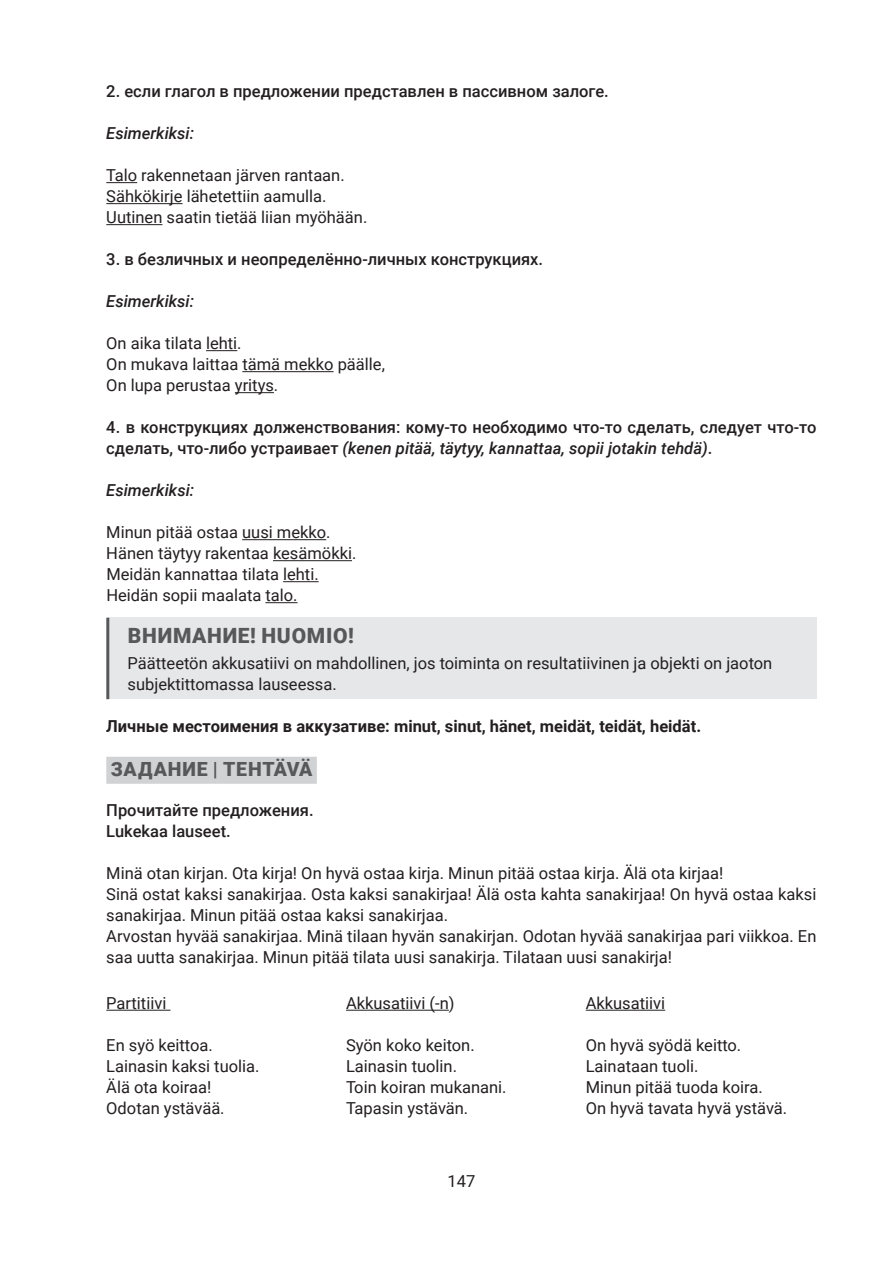
<style>
.page{position:relative;width:893px;height:1263px;background:#fff}
.page>*{position:absolute;margin:0;border:0;box-sizing:border-box;transform-origin:0 0}
.t1{font:900 21px "Roboto";letter-spacing:.035em;color:#57585a}
.t2{font:900 19.5px "Roboto";letter-spacing:.035em;color:#57585a}
.t3{font:16.5px/21px "Roboto";color:#231f20}
.t4{font:500 16.5px/21px "Roboto";color:#231f20}
.t5{font:700 16.5px "Roboto";color:#231f20}
.t6{font:italic 500 16.5px "Roboto";color:#231f20}
.s1{font-style:italic}
</style>
<div class="page">
<div style="left:108px;top:618px;width:708px;height:81px;background:#e6e7e9"></div>
<hr style="left:106px;top:618px;width:3px;height:81px;background:#57585a">
<hr style="left:106px;top:182px;width:31px;height:1px;background:#231f20">
<hr style="left:106px;top:203px;width:77px;height:1px;background:#231f20">
<hr style="left:106px;top:224px;width:56px;height:1px;background:#231f20">
<hr style="left:206px;top:350px;width:31px;height:1px;background:#231f20">
<hr style="left:242px;top:371px;width:92px;height:1px;background:#231f20">
<hr style="left:235px;top:392px;width:39px;height:1px;background:#231f20">
<hr style="left:242px;top:539px;width:84px;height:1px;background:#231f20">
<hr style="left:273px;top:560px;width:79px;height:1px;background:#231f20">
<hr style="left:283px;top:581px;width:36px;height:1px;background:#231f20">
<hr style="left:265px;top:602px;width:33px;height:1px;background:#231f20">
<div style="left:106px;top:757px;width:211px;height:27px;background:#d1d2d4"></div>
<hr style="left:106px;top:1010px;width:64px;height:1px;background:#231f20">
<hr style="left:346px;top:1010px;width:103px;height:1px;background:#231f20">
<hr style="left:586px;top:1010px;width:79px;height:1px;background:#231f20">
<p class="t4" style="left:106px;top:80px;width:504px">2. если глагол в предложении представлен в пассивном залоге.</p>
<p class="t6" style="left:106px;top:122px;width:89px">Esimerkiksi:</p>
<p class="t3" style="left:106px;top:164px;width:263px">Talo rakennetaan järven rantaan.<br>Sähkökirje lähetettiin aamulla.<br>Uutinen saatin tietää liian myöhään.</p>
<p class="t4" style="left:106px;top:248px;width:438px">3. в безличных и неопределённо-личных конструкциях.</p>
<p class="t6" style="left:106px;top:290px;width:89px">Esimerkiksi:</p>
<p class="t3" style="left:106px;top:332px;width:280px">On aika tilata lehti.<br>On mukava laittaa tämä mekko päälle,<br>On lupa perustaa yritys.</p>
<p class="t4" style="left:106px;top:416px;width:712px">4. в конструкциях долженствования: кому-то необходимо что-то сделать, следует что-то сделать, что-либо устраивает <span class="s1">(kenen pitää, täytyy, kannattaa, sopii jotakin tehdä)</span>.</p>
<p class="t6" style="left:106px;top:479px;width:89px">Esimerkiksi:</p>
<p class="t3" style="left:106px;top:521px;width:252px">Minun pitää ostaa uusi mekko.<br>Hänen täytyy rakentaa kesämökki.<br>Meidän kannattaa tilata lehti.<br>Heidän sopii maalata talo.</p>
<p class="t1" style="left:128px;top:621px;width:227px">ВНИМАНИЕ! HUOMIO!</p>
<p class="t3" style="left:128px;top:652px;width:646px">Päätteetön akkusatiivi on mahdollinen, jos toiminta on resultatiivinen ja objekti on jaoton subjektittomassa lauseessa.</p>
<p class="t5" style="left:106px;top:714px;width:596px">Личные местоимения в аккузативе: minut, sinut, hänet, meidät, teidät, heidät.</p>
<p class="t2" style="left:111px;top:755px;width:203px">ЗАДАНИЕ | TEHTÄVÄ</p>
<p class="t4" style="left:106px;top:799px;width:209px">Прочитайте предложения.<br>Lukekaa lauseet.</p>
<p class="t3" style="left:106px;top:862px;width:712px">Minä otan kirjan. Ota kirja! On hyvä ostaa kirja. Minun pitää ostaa kirja. Älä ota kirjaa!<br>Sinä ostat kaksi sanakirjaa. Osta kaksi sanakirjaa! Älä osta kahta sanakirjaa! On hyvä ostaa kaksi sanakirjaa. Minun pitää ostaa kaksi sanakirjaa.<br>Arvostan hyvää sanakirjaa. Minä tilaan hyvän sanakirjan. Odotan hyvää sanakirjaa pari viikkoa. En saa uutta sanakirjaa. Minun pitää tilata uusi sanakirja. Tilataan uusi sanakirja!</p>
<p class="t3" style="left:106px;top:992px;width:62px">Partitiivi</p>
<p class="t3" style="left:106px;top:1034px;width:155px">En syö keittoa.<br>Lainasin kaksi tuolia.<br>Älä ota koiraa!<br>Odotan ystävää.</p>
<p class="t3" style="left:346px;top:992px;width:110px">Akkusatiivi (-n)</p>
<p class="t3" style="left:346px;top:1034px;width:162px">Syön koko keiton.<br>Lainasin tuolin.<br>Toin koiran mukanani.<br>Tapasin ystävän.</p>
<p class="t3" style="left:586px;top:992px;width:81px">Akkusatiivi</p>
<p class="t3" style="left:586px;top:1034px;width:203px">On hyvä syödä keitto.<br>Lainataan tuoli.<br>Minun pitää tuoda koira.<br>On hyvä tavata hyvä ystävä.</p>
<p class="t3" style="left:447px;top:1170px;width:29px">147</p>
</div>
